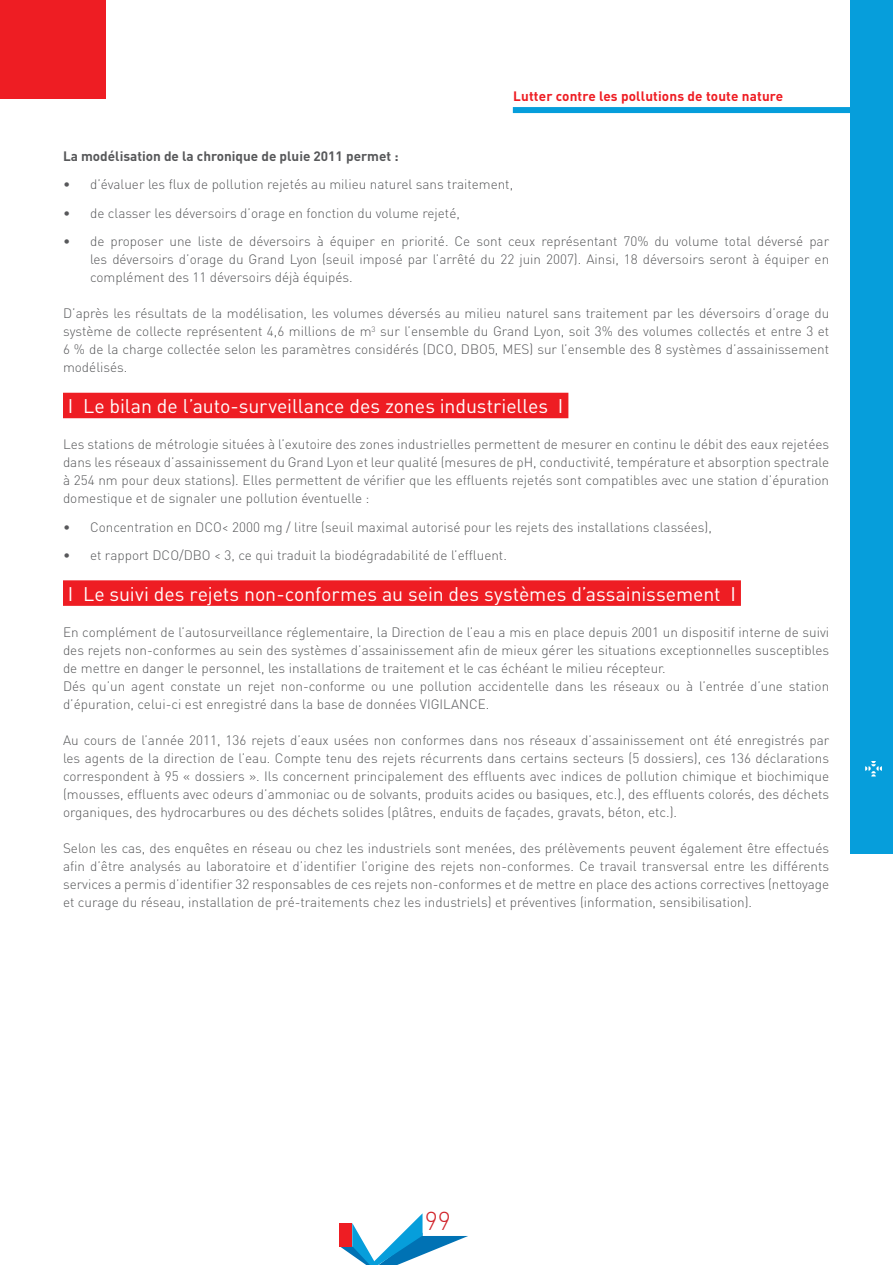
<style>
.page{position:relative;width:893px;height:1265px;background:#fff}
.page>*{position:absolute;margin:0;border:0;box-sizing:border-box;transform-origin:0 0}
.t1{font:300 25.5px "DIN";color:#d1232a}
.paragraphe_de_base{font:19.5px "DIN";letter-spacing:-.005em;color:#fff}
.paragraphe_de_base-2{font:300 13.5px/18px "DIN";color:#57585a;text-align:justify}
.paragraphe_de_base-3{font:700 13.5px "DIN";color:#57585a}
.t2{font:700 13.5px "DIN";letter-spacing:.01em;color:#ee1d23}
</style>
<div class="page">
<div style="left:512px;top:107px;width:380px;height:6px;background:#069edb"></div>
<div style="left:850px;top:0;width:42px;height:853px;background:#069edb"></div>
<svg style="left:339px;top:1213px;width:129px;height:51px"></svg>
<div style="left:339px;top:1222px;width:13px;height:24px;background:#ee1d23"></div>
<div style="left:0;top:0;width:105px;height:98px;background:#ee1d23"></div>
<svg style="left:865px;top:761px;width:16px;height:15px"></svg>
<div style="left:63px;top:392px;width:505px;height:26px;background:#ee1d23"></div>
<div style="left:63px;top:580px;width:677px;height:25px;background:#ee1d23"></div>
<p class="t2" style="left:513px;top:88px;width:271px">Lutter contre les pollutions de toute nature</p>
<p class="paragraphe_de_base-3" style="left:63px;top:147px;width:337px">La modélisation de la chronique de pluie 2011 permet :</p>
<p class="paragraphe_de_base-2" style="left:63px;top:175px;width:451px">• d’évaluer les flux de pollution rejetés au milieu naturel sans traitement,</p>
<p class="paragraphe_de_base-2" style="left:63px;top:204px;width:398px">• de classer les déversoirs d’orage en fonction du volume rejeté,</p>
<p class="paragraphe_de_base-2" style="left:90px;top:232px;width:740px;text-indent:-27px">• de proposer une liste de déversoirs à équiper en priorité. Ce sont ceux représentant 70% du volume total déversé par les déversoirs d’orage du Grand Lyon (seuil imposé par l’arrêté du 22 juin 2007). Ainsi, 18 déversoirs seront à équiper en complément des 11 déversoirs déjà équipés.</p>
<p class="paragraphe_de_base-2" style="left:63px;top:304px;width:767px">D’après les résultats de la modélisation, les volumes déversés au milieu naturel sans traitement par les déversoirs d’orage du système de collecte représentent 4,6 millions de m<sup>3</sup> sur l’ensemble du Grand Lyon, soit 3% des volumes collectés et entre 3 et 6 % de la charge collectée selon les paramètres considérés (DCO, DBO5, MES) sur l’ensemble des 8 systèmes d’assainissement modélisés.</p>
<p class="paragraphe_de_base" style="left:68px;top:394px;width:497px">I Le bilan de l’auto-surveillance des zones industrielles I</p>
<p class="paragraphe_de_base-2" style="left:63px;top:435px;width:767px">Les stations de métrologie situées à l’exutoire des zones industrielles permettent de mesurer en continu le débit des eaux rejetées dans les réseaux d’assainissement du Grand Lyon et leur qualité (mesures de pH, conductivité, température et absorption spectrale à 254 nm pour deux stations). Elles permettent de vérifier que les effluents rejetés sont compatibles avec une station d’épuration domestique et de signaler une pollution éventuelle :</p>
<p class="paragraphe_de_base-2" style="left:63px;top:517px;width:650px">• Concentration en DCO&lt; 2000 mg / litre (seuil maximal autorisé pour les rejets des installations classées),</p>
<p class="paragraphe_de_base-2" style="left:63px;top:546px;width:445px">• et rapport DCO/DBO &lt; 3, ce qui traduit la biodégradabilité de l’effluent.</p>
<p class="paragraphe_de_base" style="left:68px;top:581px;width:669px">I Le suivi des rejets non-conformes au sein des systèmes d’assainissement I</p>
<p class="paragraphe_de_base-2" style="left:63px;top:622px;width:767px">En complément de l’autosurveillance réglementaire, la Direction de l’eau a mis en place depuis 2001 un dispositif interne de suivi des rejets non-conformes au sein des systèmes d’assainissement afin de mieux gérer les situations exceptionnelles susceptibles de mettre en danger le personnel, les installations de traitement et le cas échéant le milieu récepteur.</p>
<p class="paragraphe_de_base-2" style="left:63px;top:676px;width:767px">Dés qu’un agent constate un rejet non-conforme ou une pollution accidentelle dans les réseaux ou à l’entrée d’une station d’épuration, celui-ci est enregistré dans la base de données VIGILANCE.</p>
<p class="paragraphe_de_base-2" style="left:63px;top:730px;width:767px">Au cours de l’année 2011, 136 rejets d’eaux usées non conformes dans nos réseaux d’assainissement ont été enregistrés par les agents de la direction de l’eau. Compte tenu des rejets récurrents dans certains secteurs (5 dossiers), ces 136 déclarations correspondent à 95 « dossiers ». Ils concernent principalement des effluents avec indices de pollution chimique et biochimique (mousses, effluents avec odeurs d’ammoniac ou de solvants, produits acides ou basiques, etc.), des effluents colorés, des déchets organiques, des hydrocarbures ou des déchets solides (plâtres, enduits de façades, gravats, béton, etc.).</p>
<p class="paragraphe_de_base-2" style="left:63px;top:838px;width:767px">Selon les cas, des enquêtes en réseau ou chez les industriels sont menées, des prélèvements peuvent également être effectués afin d’être analysés au laboratoire et d’identifier l’origine des rejets non-conformes. Ce travail transversal entre les différents services a permis d’identifier 32 responsables de ces rejets non-conformes et de mettre en place des actions correctives (nettoyage et curage du réseau, installation de pré-traitements chez les industriels) et préventives (information, sensibilisation).</p>
<p class="t1" style="left:424px;top:1204px;width:28px">99</p>
</div>
